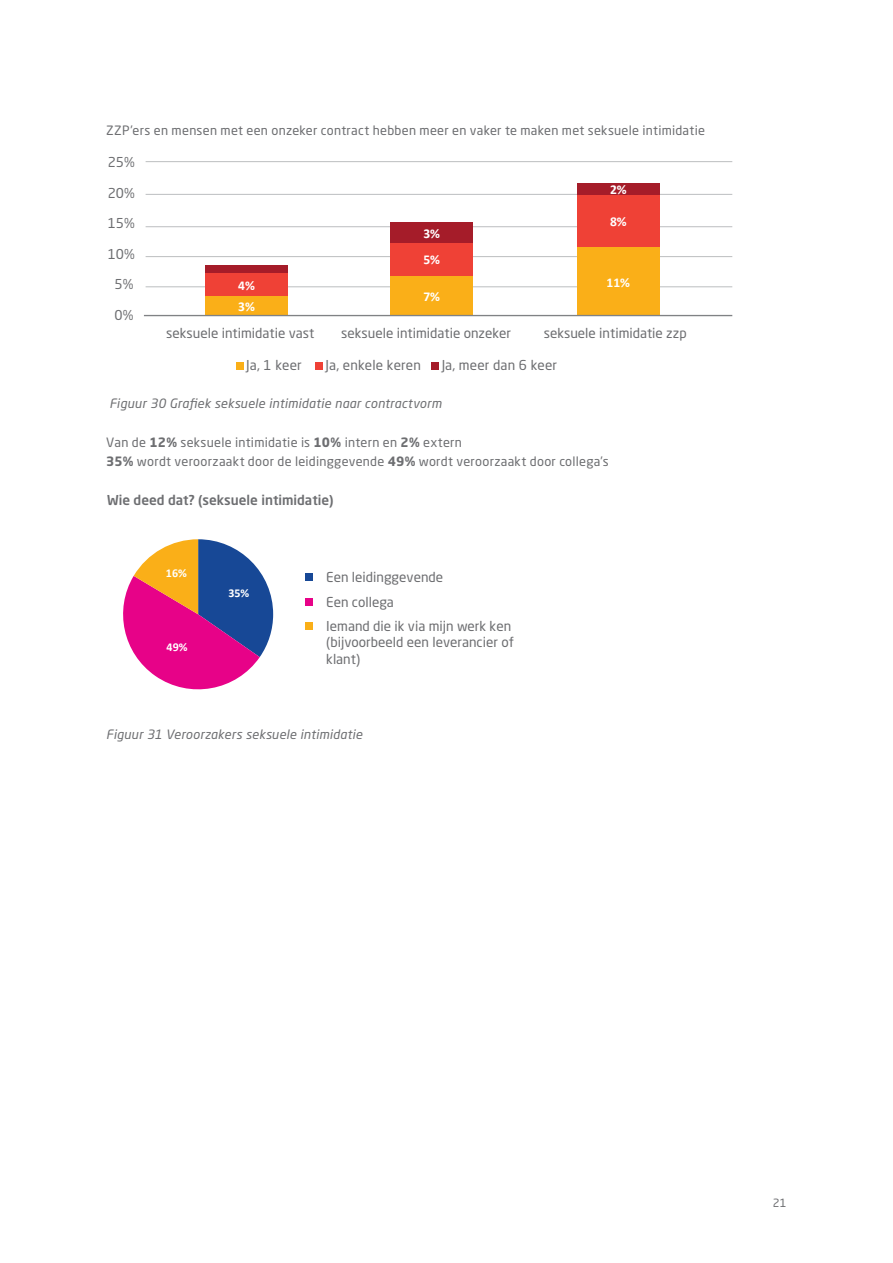
<style>
.page{position:relative;width:893px;height:1263px;background:#fff}
.page>*{position:absolute;margin:0;border:0;box-sizing:border-box;transform-origin:0 0}
.t1{font:13.5px/24.8px "Neo Sans Pro";color:#6d6e71}
.t2{font:500 13.5px "Neo Sans Pro";color:#6d6e71}
.t3{font:700 13.5px "Calibri";color:#fff}
.t4{font:12.75px/19.5px "Neo Sans Pro";letter-spacing:.02em;color:#6d6e71}
.t5{font:italic 12.75px "Neo Sans W1 G";letter-spacing:.02em;color:#6d6e71}
.t6{font:700 12px "Calibri";color:#fff}
.t7{font:11.25px "Neo Sans Pro";color:#6d6e71}
.s1{font-weight:700}
</style>
<div class="page">
<hr style="left:146px;top:286px;width:586px;height:1px;background:#bcbec0">
<hr style="left:146px;top:256px;width:586px;height:1px;background:#bcbec0">
<hr style="left:146px;top:226px;width:586px;height:1px;background:#bcbec0">
<hr style="left:146px;top:194px;width:586px;height:1px;background:#bcbec0">
<hr style="left:146px;top:161px;width:586px;height:1px;background:#bcbec0">
<div style="left:236px;top:363px;width:7px;height:7px;background:#faaf18"></div>
<div style="left:315px;top:363px;width:8px;height:7px;background:#ef4136"></div>
<div style="left:431px;top:363px;width:7px;height:7px;background:#a51c29"></div>
<div style="left:577px;top:247px;width:83px;height:69px;background:#faaf18"></div>
<div style="left:390px;top:275px;width:83px;height:41px;background:#faaf18"></div>
<div style="left:205px;top:296px;width:83px;height:20px;background:#faaf18"></div>
<div style="left:577px;top:195px;width:83px;height:52px;background:#ef4136"></div>
<div style="left:390px;top:243px;width:83px;height:32px;background:#ef4136"></div>
<div style="left:205px;top:273px;width:83px;height:23px;background:#ef4136"></div>
<div style="left:577px;top:184px;width:83px;height:11px;background:#a51c29"></div>
<div style="left:390px;top:223px;width:83px;height:20px;background:#a51c29"></div>
<div style="left:205px;top:266px;width:83px;height:7px;background:#a51c29"></div>
<hr style="left:144px;top:315px;width:588px;height:1px;background:#808285">
<svg style="left:123px;top:539px;width:150px;height:151px"></svg>
<div style="left:306px;top:573px;width:7px;height:8px;background:#174896"></div>
<div style="left:306px;top:598px;width:7px;height:7px;background:#e70288"></div>
<div style="left:306px;top:623px;width:7px;height:7px;background:#faaf18"></div>
<p class="t4" style="left:106px;top:120px;width:600px">ZZP’ers en mensen met een onzeker contract hebben meer en vaker te maken met seksuele intimidatie</p>
<p class="t1" style="left:108px;top:150px;width:29px">25%</p>
<p class="t1" style="left:108px;top:181px;width:29px">20%</p>
<p class="t1" style="left:108px;top:211px;width:29px">15%</p>
<p class="t1" style="left:108px;top:241px;width:29px">10%</p>
<p class="t1" style="left:115px;top:271px;width:20px">5%</p>
<p class="t1" style="left:115px;top:302px;width:20px">0%</p>
<p class="t3" style="left:610px;top:180px;width:18px">2%</p>
<p class="t3" style="left:423px;top:224px;width:18px">3%</p>
<p class="t3" style="left:423px;top:250px;width:18px">5%</p>
<p class="t3" style="left:610px;top:212px;width:18px">8%</p>
<p class="t3" style="left:238px;top:276px;width:18px">4%</p>
<p class="t3" style="left:607px;top:273px;width:25px">11%</p>
<p class="t3" style="left:238px;top:297px;width:18px">3%</p>
<p class="t3" style="left:423px;top:287px;width:18px">7%</p>
<p class="t1" style="left:166px;top:320px;width:150px">seksuele intimidatie vast</p>
<p class="t1" style="left:341px;top:320px;width:171px">seksuele intimidatie onzeker</p>
<p class="t1" style="left:544px;top:320px;width:144px">seksuele intimidatie zzp</p>
<p class="t1" style="left:246px;top:353px;width:57px">Ja, 1 keer</p>
<p class="t1" style="left:326px;top:353px;width:97px">Ja, enkele keren</p>
<p class="t1" style="left:442px;top:353px;width:117px">Ja, meer dan 6 keer</p>
<p class="t5" style="left:110px;top:395px;width:334px">Figuur 30 Grafiek seksuele intimidatie naar contractvorm</p>
<p class="t4" style="left:106px;top:432px;width:504px">Van de <span class="s1">12%</span> seksuele intimidatie is <span class="s1">10%</span> intern en <span class="s1">2%</span> extern<br><span class="s1">35%</span> wordt veroorzaakt door de leidinggevende <span class="s1">49%</span> wordt veroorzaakt door collega’s</p>
<p class="t2" style="left:107px;top:492px;width:228px">Wie deed dat? (seksuele intimidatie)</p>
<p class="t6" style="left:166px;top:564px;width:22px">16%</p>
<p class="t1" style="left:326px;top:564px;width:186px">Een leidinggevende<br>Een collega<br>Iemand die ik via mijn werk ken</p>
<p class="t1" style="left:326px;top:634px;width:189px;line-height:16.2px">(bijvoorbeeld een leverancier of klant)</p>
<p class="t6" style="left:228px;top:584px;width:22px">35%</p>
<p class="t6" style="left:167px;top:638px;width:22px">49%</p>
<p class="t5" style="left:106px;top:727px;width:258px">Figuur 31 Veroorzakers seksuele intimidatie</p>
<p class="t7" style="left:773px;top:1196px;width:15px">21</p>
</div>
